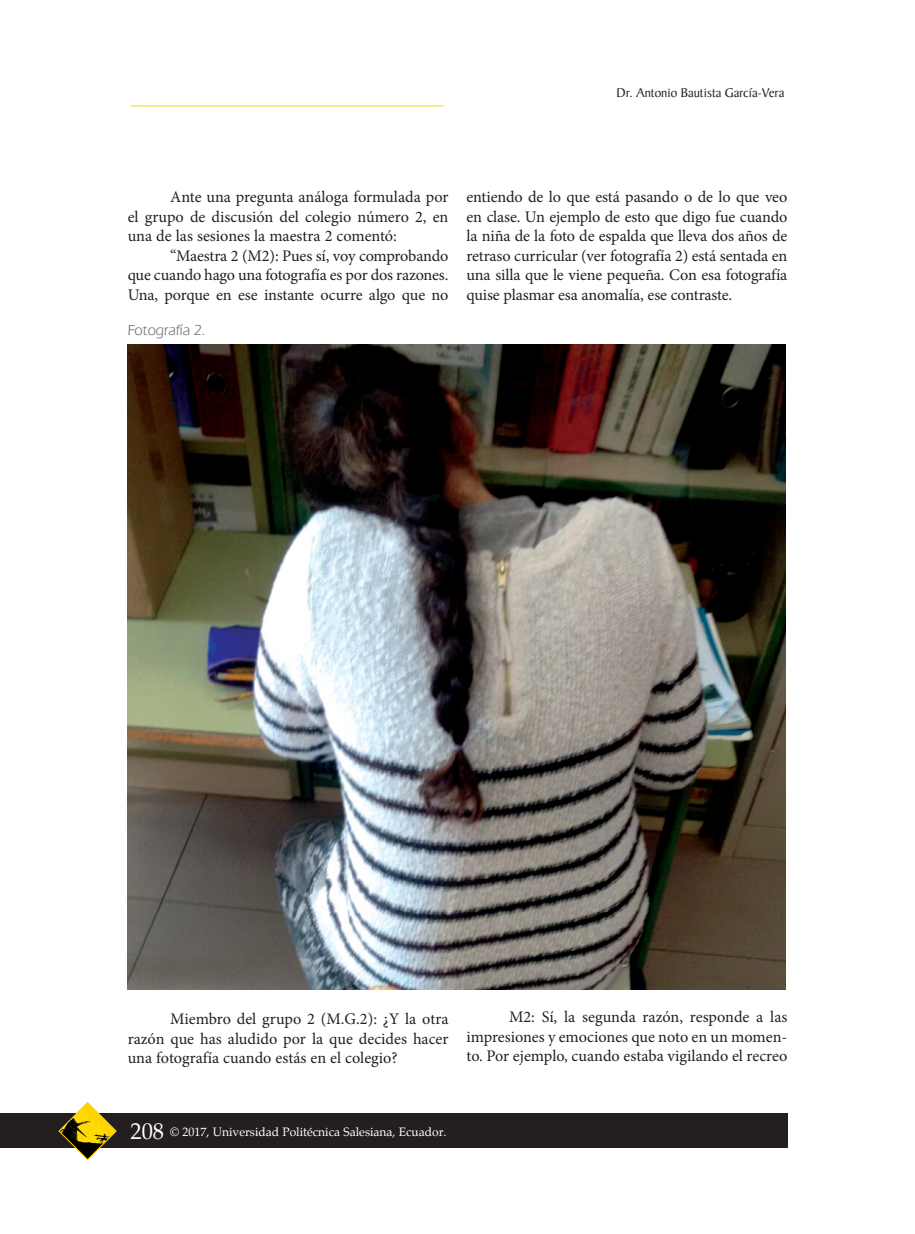
<style>
.page{position:relative;width:915px;height:1234px;background:#fff}
.page>*{position:absolute;margin:0;border:0;box-sizing:border-box;transform-origin:0 0}
.Párrafo_ok{font:16.2px/19.5px "Minion Pro";letter-spacing:-.005em;color:#231f20;text-align:justify}
.títulos_cuadros{font:15px "Eras IT Cby BT";color:#6c6d70}
.t1{font:13.5px "Baker Signet";color:#231f20}
.t2{font:12px "Palatino";color:#fff}
.s1{font-size:22.5px}
</style>
<div class="page">
<hr style="left:131px;top:105px;width:312px;height:1px;background:#ffd500">
<div style="left:0;top:1113px;width:787px;height:34px;background:#231f20"></div>
<svg style="left:58px;top:1102px;width:59px;height:58px"></svg>
<img style="left:128px;top:345px;width:657px;height:644px">
<p class="t1" style="left:616px;top:85px;width:169px">Dr. Antonio Bautista García-Vera</p>
<p class="Párrafo_ok" style="left:128px;top:187px;width:322px;text-indent:43px">Ante una pregunta análoga formulada por el grupo de discusión del colegio número 2, en una de las sesiones la maestra 2 comentó:</p>
<p class="Párrafo_ok" style="left:128px;top:246px;width:322px;text-indent:43px">“Maestra 2 (M2): Pues sí, voy comprobando que cuando hago una fotografía es por dos razones.<br>Una, porque en ese instante ocurre algo que no</p>
<p class="títulos_cuadros" style="left:128px;top:321px;width:80px">Fotografía 2.</p>
<p class="Párrafo_ok" style="left:466px;top:187px;width:322px">entiendo de lo que está pasando o de lo que veo en clase. Un ejemplo de esto que digo fue cuando la niña de la foto de espalda que lleva dos años de retraso curricular (ver fotografía 2) está sentada en una silla que le viene pequeña. Con esa fotografía quise plasmar esa anomalía, ese contraste.</p>
<p class="Párrafo_ok" style="left:128px;top:1009px;width:322px;text-indent:43px">Miembro del grupo 2 (M.G.2): ¿Y la otra razón que has aludido por la que decides hacer una fotografía cuando estás en el colegio?</p>
<p class="Párrafo_ok" style="left:466px;top:1007px;width:322px;text-indent:43px">M2: Sí, la segunda razón, responde a las impresiones y emociones que noto en un momen&shy;to. Por ejemplo, cuando estaba vigilando el recreo</p>
<p class="t2" style="left:130px;top:1123px;width:317px"><span class="s1">208</span> © 2017, Universidad Politécnica Salesiana, Ecuador.</p>
</div>
